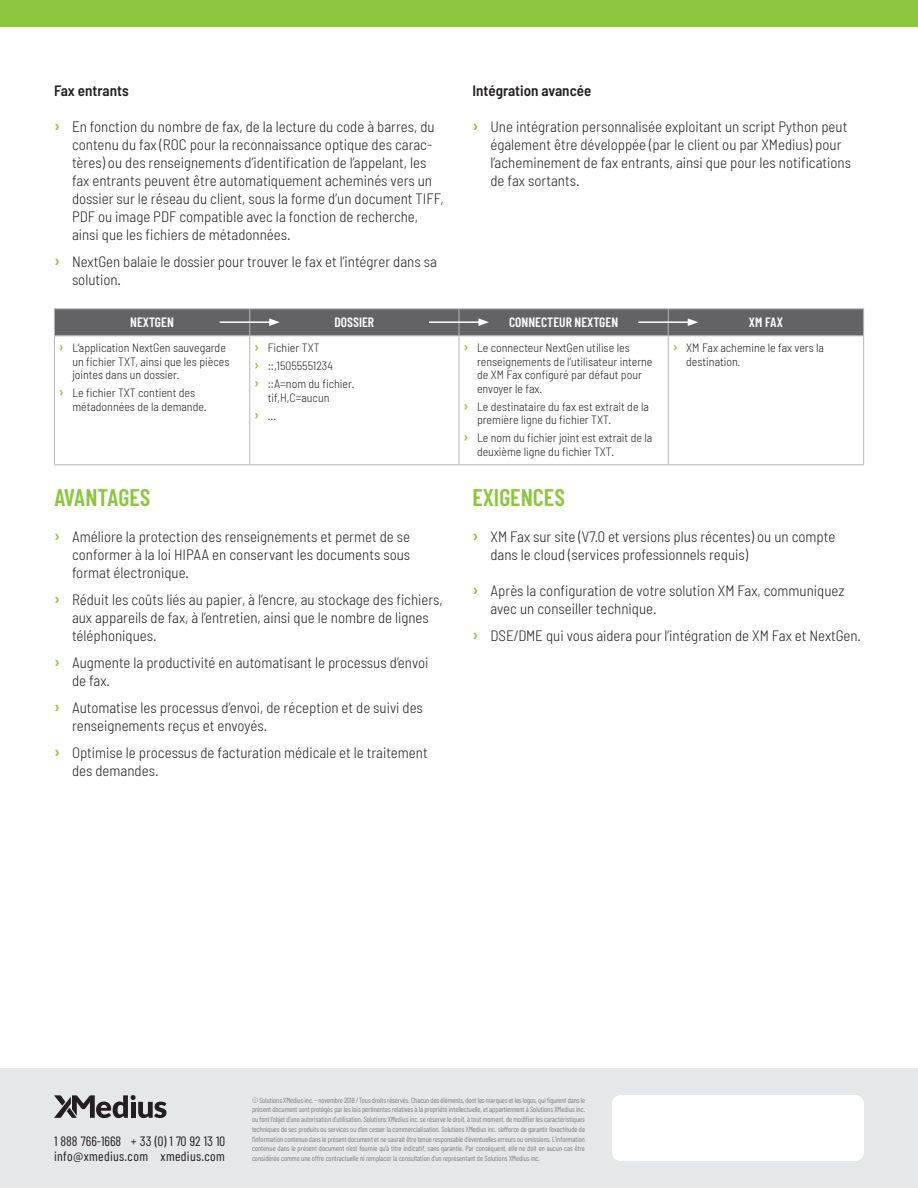
<style>
.page{position:relative;width:918px;height:1188px;background:#fff}
.page>*{position:absolute;margin:0;border:0;box-sizing:border-box;transform-origin:0 0}
.XM-H3-D{font:600 24px "Barlow Condensed";color:#8bc63e}
.t1{font:300 semi-condensed 15px/18px "Barlow";color:#231f20}
.XM-ST{font:600 semi-condensed 15px "Barlow";color:#231f20}
.t2{font:13.5px/15px "Barlow Condensed";letter-spacing:.025em;color:#231f20}
.XM-Tbl-Head{font:600 13.5px "Barlow Condensed";color:#fff}
.t3{font:300 semi-condensed 12px/13.5px "Barlow";color:#231f20}
.t4{font:300 7.5px/9.8px "Barlow Condensed";color:#636366;text-align:justify}
.s1{font-weight:600;font-size:18px;color:#8bc63e}
.s2{font-weight:600;font-size:15px;color:#8bc63e}
</style>
<div class="page">
<div style="left:0;top:0;width:918px;height:27px;background:#8bc63e"></div>
<div style="left:0;top:1068px;width:918px;height:120px;background:#e6e7e9"></div>
<div style="left:612px;top:1095px;width:252px;height:66px;background:#fff;border-radius:9px"></div>
<svg style="left:54px;top:1095px;width:112px;height:23px"></svg>
<svg style="left:55px;top:336px;width:808px;height:128px"></svg>
<hr style="left:54px;top:308px;width:196px;height:1px;background:#b6b7bb">
<hr style="left:250px;top:308px;width:209px;height:1px;background:#b6b7bb">
<hr style="left:459px;top:308px;width:209px;height:1px;background:#b6b7bb">
<hr style="left:668px;top:308px;width:196px;height:1px;background:#b6b7bb">
<hr style="left:249px;top:336px;width:1px;height:128px;background:#b6b7bb">
<hr style="left:459px;top:336px;width:1px;height:128px;background:#b6b7bb">
<hr style="left:668px;top:336px;width:1px;height:128px;background:#b6b7bb">
<hr style="left:54px;top:336px;width:1px;height:128px;background:#b6b7bb">
<hr style="left:863px;top:336px;width:1px;height:128px;background:#b6b7bb">
<hr style="left:54px;top:464px;width:196px;height:1px;background:#b6b7bb">
<hr style="left:250px;top:464px;width:209px;height:1px;background:#b6b7bb">
<hr style="left:459px;top:464px;width:209px;height:1px;background:#b6b7bb">
<hr style="left:668px;top:464px;width:196px;height:1px;background:#b6b7bb">
<svg style="left:54px;top:309px;width:810px;height:27px;background:#6a6a6d"></svg>
<p class="XM-ST" style="left:54px;top:81px;width:76px">Fax entrants</p>
<p class="t1" style="left:72px;top:117px;width:373px;text-indent:-18px"><span class="s1">›</span> En fonction du nombre de fax, de la lecture du code à barres, du contenu du fax (ROC pour la reconnaissance optique des carac&shy;tères) ou des renseignements d’identification de l’appelant, les fax entrants peuvent être automatiquement acheminés vers un dossier sur le réseau du client, sous la forme d’un document TIFF, PDF ou image PDF compatible avec la fonction de recherche, ainsi que les fichiers de métadonnées.</p>
<p class="t1" style="left:72px;top:252px;width:366px;text-indent:-18px"><span class="s1">›</span> NextGen balaie le dossier pour trouver le fax et l’intégrer dans sa solution.</p>
<p class="XM-ST" style="left:472px;top:81px;width:120px">Intégration avancée</p>
<p class="t1" style="left:490px;top:117px;width:362px;text-indent:-18px"><span class="s1">›</span> Une intégration personnalisée exploitant un script Python peut également être développée (par le client ou par XMedius) pour l’acheminement de fax entrants, ainsi que pour les notifications de fax sortants.</p>
<p class="XM-Tbl-Head" style="left:130px;top:314px;width:45px">NEXTGEN</p>
<p class="XM-Tbl-Head" style="left:335px;top:314px;width:41px">DOSSIER</p>
<p class="XM-Tbl-Head" style="left:509px;top:314px;width:111px">CONNECTEUR NEXTGEN</p>
<p class="XM-Tbl-Head" style="left:749px;top:314px;width:36px">XM FAX</p>
<p class="t3" style="left:72px;top:341px;width:159px;text-indent:-14px"><span class="s2">›</span> L’application NextGen sauvegarde un fichier TXT, ainsi que les pièces jointes dans un dossier.</p>
<p class="t3" style="left:72px;top:386px;width:136px;text-indent:-14px"><span class="s2">›</span> Le fichier TXT contient des métadonnées de la demande.</p>
<p class="t3" style="left:686px;top:341px;width:139px;text-indent:-14px"><span class="s2">›</span> XM Fax achemine le fax vers la destination.</p>
<p class="t3" style="left:254px;top:341px;width:67px"><span class="s2">›</span> Fichier TXT</p>
<p class="t3" style="left:254px;top:359px;width:80px"><span class="s2">›</span> ::,15055551234</p>
<p class="t3" style="left:268px;top:377px;width:88px;text-indent:-14px"><span class="s2">›</span> ::A=nom du fichier. tif,H,C=aucun</p>
<p class="t3" style="left:254px;top:408px;width:23px"><span class="s2">›</span> ...</p>
<p class="t3" style="left:477px;top:341px;width:177px;text-indent:-14px"><span class="s2">›</span> Le connecteur NextGen utilise les renseignements de l’utilisateur interne de XM Fax configuré par défaut pour envoyer le fax.</p>
<p class="t3" style="left:477px;top:399px;width:173px;text-indent:-14px"><span class="s2">›</span> Le destinataire du fax est extrait de la première ligne du fichier TXT.</p>
<p class="t3" style="left:477px;top:431px;width:177px;text-indent:-14px"><span class="s2">›</span> Le nom du fichier joint est extrait de la deuxième ligne du fichier TXT.</p>
<p class="XM-H3-D" style="left:54px;top:482px;width:98px">AVANTAGES</p>
<p class="t1" style="left:72px;top:527px;width:340px;text-align:justify;text-indent:-18px"><span class="s1">›</span> Améliore la protection des renseignements et permet de se conformer à la loi HIPAA en conservant les documents sous format électronique.</p>
<p class="t1" style="left:72px;top:590px;width:372px;text-indent:-18px"><span class="s1">›</span> Réduit les coûts liés au papier, à l’encre, au stockage des fichiers, aux appareils de fax, à l’entretien, ainsi que le nombre de lignes téléphoniques.</p>
<p class="t1" style="left:72px;top:653px;width:358px;text-indent:-18px"><span class="s1">›</span> Augmente la productivité en automatisant le processus d’envoi de fax.</p>
<p class="t1" style="left:72px;top:698px;width:352px;text-indent:-18px"><span class="s1">›</span> Automatise les processus d’envoi, de réception et de suivi des renseignements reçus et envoyés.</p>
<p class="t1" style="left:72px;top:743px;width:357px;text-indent:-18px"><span class="s1">›</span> Optimise le processus de facturation médicale et le traitement des demandes.</p>
<p class="XM-H3-D" style="left:472px;top:482px;width:94px">EXIGENCES</p>
<p class="t1" style="left:490px;top:527px;width:346px;text-indent:-18px"><span class="s1">›</span> XM Fax sur site (V7.0 et versions plus récentes) ou un compte dans le cloud (services professionnels requis)</p>
<p class="t1" style="left:490px;top:581px;width:356px;text-indent:-18px"><span class="s1">›</span> Après la configuration de votre solution XM Fax, communiquez avec un conseiller technique.</p>
<p class="t1" style="left:472px;top:626px;width:390px"><span class="s1">›</span> DSE/DME qui vous aidera pour l’intégration de XM Fax et NextGen.</p>
<p class="t2" style="left:54px;top:1133px;width:173px">1 888 766-1668 + 33 (0) 1 70 92 13 10 info@xmedius.com xmedius.com</p>
<p class="t4" style="left:252px;top:1095px;width:335px">© Solutions XMedius inc. – novembre 2018 / Tous droits réservés. Chacun des éléments, dont les marques et les logos, qui figurent dans le présent document sont protégés par les lois pertinentes relatives à la propriété intellectuelle, et appartiennent à Solutions XMedius inc. ou font l’objet d’une autorisation d’utilisation. Solutions XMedius inc. se réserve le droit, à tout moment, de modifier les caractéristiques techniques de ses produits ou services ou d’en cesser la commercialisation. Solutions XMedius inc. s’efforce de garantir l’exactitude de l’information contenue dans le présent document et ne saurait être tenue responsable d’éventuelles erreurs ou omissions. L’information contenue dans le présent document n’est fournie qu’à titre indicatif, sans garantie. Par conséquent, elle ne doit en aucun cas être considérée comme une offre contractuelle ni remplacer la consultation d’un représentant de Solutions XMedius inc.</p>
</div>
